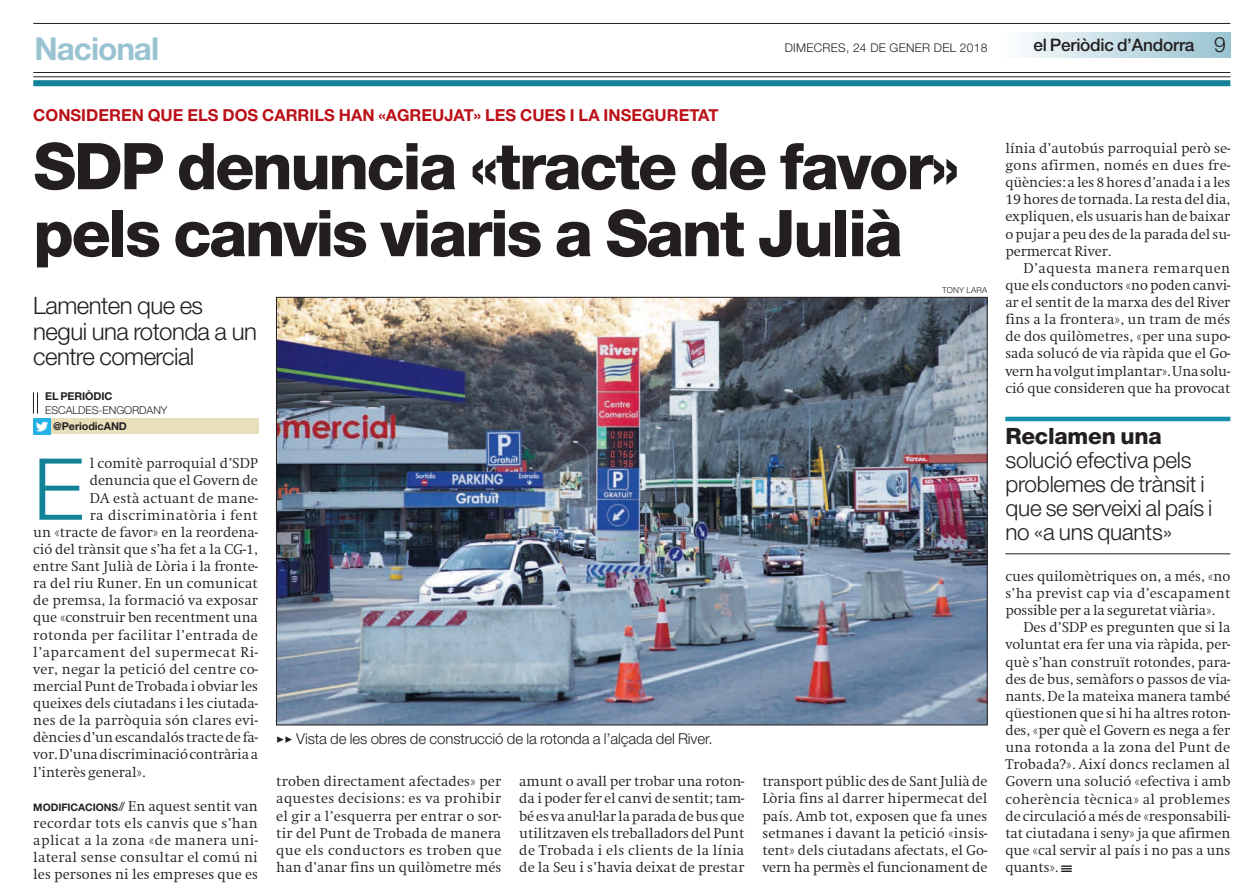
<style>
.page{position:relative;width:1259px;height:891px;background:#fff}
.page>*{position:absolute;margin:0;border:0;box-sizing:border-box;transform-origin:0 0}
.t1{font:300 85.5px "Helvetica Neue LT Std";color:#128298}
.t2{font:800 64.5px/66.9px "Helvetica Neue LT Std";letter-spacing:-.04em;color:#231f20}
.t3{font:700 31.5px "Helvetica Neue LT Std";letter-spacing:-.035em;color:#99c3d1}
.t4{font:300 24px/25.5px "Helvetica Neue LT Std";letter-spacing:-.025em;color:#231f20}
.t5{font:300 22.5px/24px "Helvetica Neue LT Std";letter-spacing:-.01em;color:#231f20}
.t6{font:800 22.5px "Helvetica Neue LT Std";letter-spacing:-.01em;color:#231f20}
.t7{font:500 17.25px "Helvetica Neue LT Std";letter-spacing:-.015em;color:#231f20}
.t8{font:700 16.5px "Helvetica Neue LT Std";color:#bb1018}
.t9{font:300 15px "Helvetica Neue LT Std";letter-spacing:-.01em;color:#231f20}
.t10{font:300 13.65px/17.1px "Swift ND Std";color:#231f20;text-align:justify}
.t11{font:300 13.65px "Swift ND Std";letter-spacing:.035em;color:#231f20}
.t12{font:300 13.65px "Swift ND Std";letter-spacing:.025em;color:#231f20}
.t13{font:300 13.65px "Swift ND Std";letter-spacing:.02em;color:#231f20}
.t14{font:300 12px "Helvetica Neue LT Std";letter-spacing:.02em;color:#231f20}
.t15{font:700 10.8px "Helvetica Neue LT Std";letter-spacing:-.01em;color:#231f20}
.t16{font:300 10.8px "Helvetica Neue LT Std";letter-spacing:-.01em;color:#231f20}
.t17{font:300 8.25px "Helvetica Neue LT Std";letter-spacing:.015em;color:#231f20}
.s1{font-weight:300;font-size:21px}
.s2{font-family:"Helvetica Neue LT Std";font-weight:700;font-size:10.35px}
</style>
<div class="page">
<div style="left:996px;top:32px;width:234px;height:26px;background:linear-gradient(to right,#feffff,#99c2d1)"></div>
<hr style="left:33px;top:72px;width:1197px;height:1px;background:#231f20">
<hr style="left:33px;top:76px;width:1197px;height:1px;background:#231f20">
<div style="left:33px;top:80px;width:1197px;height:6px;background:#128298"></div>
<hr style="left:33px;top:23px;width:1197px;height:1px;background:#231f20">
<img style="left:278px;top:299px;width:707px;height:423px">
<div style="left:42px;top:418px;width:217px;height:16px;background:#e8e0ba"></div>
<img style="left:33px;top:418px;width:17px;height:16px">
<svg style="left:33px;top:392px;width:5px;height:21px"></svg>
<div style="left:1005px;top:416px;width:225px;height:5px;background:#1591aa"></div>
<hr style="left:1005px;top:553px;width:225px;height:1px;background:#231f20">
<h3 class="t3" style="left:35px;top:29px;width:126px">Nacional</h3>
<p class="t14" style="left:785px;top:40px;width:201px">DIMECRES, 24 DE GENER DEL 2018</p>
<p class="t7" style="left:1033px;top:35px;width:188px">el Periòdic d’Andorra <span class="s1">9</span></p>
<p class="t8" style="left:33px;top:104px;width:687px">CONSIDEREN QUE ELS DOS CARRILS HAN «AGREUJAT» LES CUES I LA INSEGURETAT</p>
<h2 class="t2" style="left:33px;top:132px;width:928px">SDP denuncia «tracte de favor» pels canvis viaris a Sant Julià</h2>
<h3 class="t4" style="left:33px;top:292px;width:225px">Lamenten que es negui una rotonda a un centre comercial</h3>
<p class="t15" style="left:45px;top:389px;width:69px">EL PERIÒDIC</p>
<p class="t16" style="left:45px;top:403px;width:124px">ESCALDES-ENGORDANY</p>
<p class="t17" style="left:942px;top:285px;width:47px">TONY LARA</p>
<p class="t15" style="left:53px;top:419px;width:75px">@PeriodicAND</p>
<h1 class="t1" style="left:33px;top:437px;width:52px">E</h1>
<p class="t10" style="left:90px;top:455px;width:170px">l comitè parroquial d’SDP</p>
<p class="t10" style="left:90px;top:472px;width:170px">denuncia que el Govern de</p>
<p class="t10" style="left:90px;top:489px;width:170px">DA està actuant de mane-</p>
<p class="t11" style="left:90px;top:506px;width:170px">ra discriminatòria i fent</p>
<p class="t10" style="left:33px;top:523px;width:226px">un «tracte de favor» en la reordena-</p>
<p class="t10" style="left:33px;top:540px;width:226px">ció del trànsit que s’ha fet a la CG-1,</p>
<p class="t10" style="left:33px;top:557px;width:226px">entre Sant Julià de Lòria i la fronte-</p>
<p class="t10" style="left:33px;top:575px;width:226px">ra del riu Runer. En un comunicat</p>
<p class="t10" style="left:33px;top:592px;width:226px">de premsa, la formació va exposar</p>
<p class="t10" style="left:33px;top:609px;width:226px">que «construir ben recentment una</p>
<p class="t12" style="left:33px;top:626px;width:226px">rotonda per facilitar l’entrada de</p>
<p class="t11" style="left:33px;top:643px;width:226px">l’aparcament del supermecat Ri-</p>
<p class="t10" style="left:33px;top:660px;width:226px">ver, negar la petició del centre co-</p>
<p class="t10" style="left:33px;top:677px;width:226px">mercial Punt de Trobada i obviar les</p>
<p class="t10" style="left:33px;top:694px;width:226px">queixes dels ciutadans i les ciutada-</p>
<p class="t13" style="left:33px;top:712px;width:226px">nes de la parròquia són clares evi-</p>
<p class="t10" style="left:33px;top:728px;width:226px">dències d’un escandalós tracte de fa-</p>
<p class="t10" style="left:33px;top:746px;width:226px">vor. D’una discriminació contrària a</p>
<p class="t10" style="left:33px;top:763px;width:114px">l’interès general».</p>
<p class="t10" style="left:33px;top:797px;width:226px"><span class="s2">MODIFICACIONS</span> En aquest sentit van recordar tots els canvis que s’han aplicat a la zona «de manera uni&shy;lateral sense consultar el comú ni les persones ni les empreses que es</p>
<p class="t9" style="left:276px;top:729px;width:438px">✓✓ Vista de les obres de construcció de la rotonda a l’alçada del River.</p>
<p class="t10" style="left:276px;top:772px;width:227px">troben directament afectades» per aquestes decisions: es va prohibir el gir a l’esquerra per entrar o sor&shy;tir del Punt de Trobada de manera que els conductors es troben que han d’anar fins un quilòmetre més</p>
<p class="t10" style="left:762px;top:772px;width:227px">transport públic des de Sant Julià de Lòria fins al darrer hipermecat del país. Amb tot, exposen que fa unes setmanes i davant la petició «insis&shy;tent» dels ciutadans afectats, el Go&shy;vern ha permès el funcionament de</p>
<p class="t10" style="left:519px;top:772px;width:227px">amunt o avall per trobar una roton&shy;da i poder fer el canvi de sentit; tam&shy;bé es va anul·lar la parada de bus que utilitzaven els treballadors del Punt de Trobada i els clients de la línia de la Seu i s’havia deixat de prestar</p>
<p class="t10" style="left:1005px;top:140px;width:227px">línia d’autobús parroquial però se&shy;gons afirmen, només en dues fre&shy;qüències: a les 8 hores d’anada i a les 19 hores de tornada. La resta del dia, expliquen, els usuaris han de baixar o pujar a peu des de la parada del su&shy;permercat River.</p>
<p class="t10" style="left:1005px;top:259px;width:227px;text-indent:18px">D’aquesta manera remarquen que els conductors «no poden canvi&shy;ar el sentit de la marxa des del River fins a la frontera», un tram de més de dos quilòmetres, «per una supo&shy;sada solucó de via ràpida que el Go&shy;vern ha volgut implantar». Una solu&shy;ció que consideren que ha provocat</p>
<h3 class="t6" style="left:1005px;top:422px;width:158px">Reclamen una</h3>
<h3 class="t5" style="left:1005px;top:447px;width:209px">solució efectiva pels problemes de trànsit i que se serveixi al país i no «a uns quants»</h3>
<p class="t10" style="left:1005px;top:567px;width:227px">cues quilomètriques on, a més, «no s’ha previst cap via d’escapament possible per a la seguretat viària».</p>
<p class="t10" style="left:1005px;top:619px;width:227px;text-indent:18px">Des d’SDP es pregunten que si la voluntat era fer una via ràpida, per&shy;què s’han construït rotondes, para&shy;des de bus, semàfors o passos de via&shy;nants. De la mateixa manera també qüestionen que si hi ha altres roton&shy;des, «per què el Govern es nega a fer una rotonda a la zona del Punt de Trobada?». Així doncs reclamen al Govern una solució «efectiva i amb coherència tècnica» al problemes de circulació a més de «responsabili&shy;tat ciutadana i seny» ja que afirmen que «cal servir al país i no pas a uns quants». ★</p>
</div>
